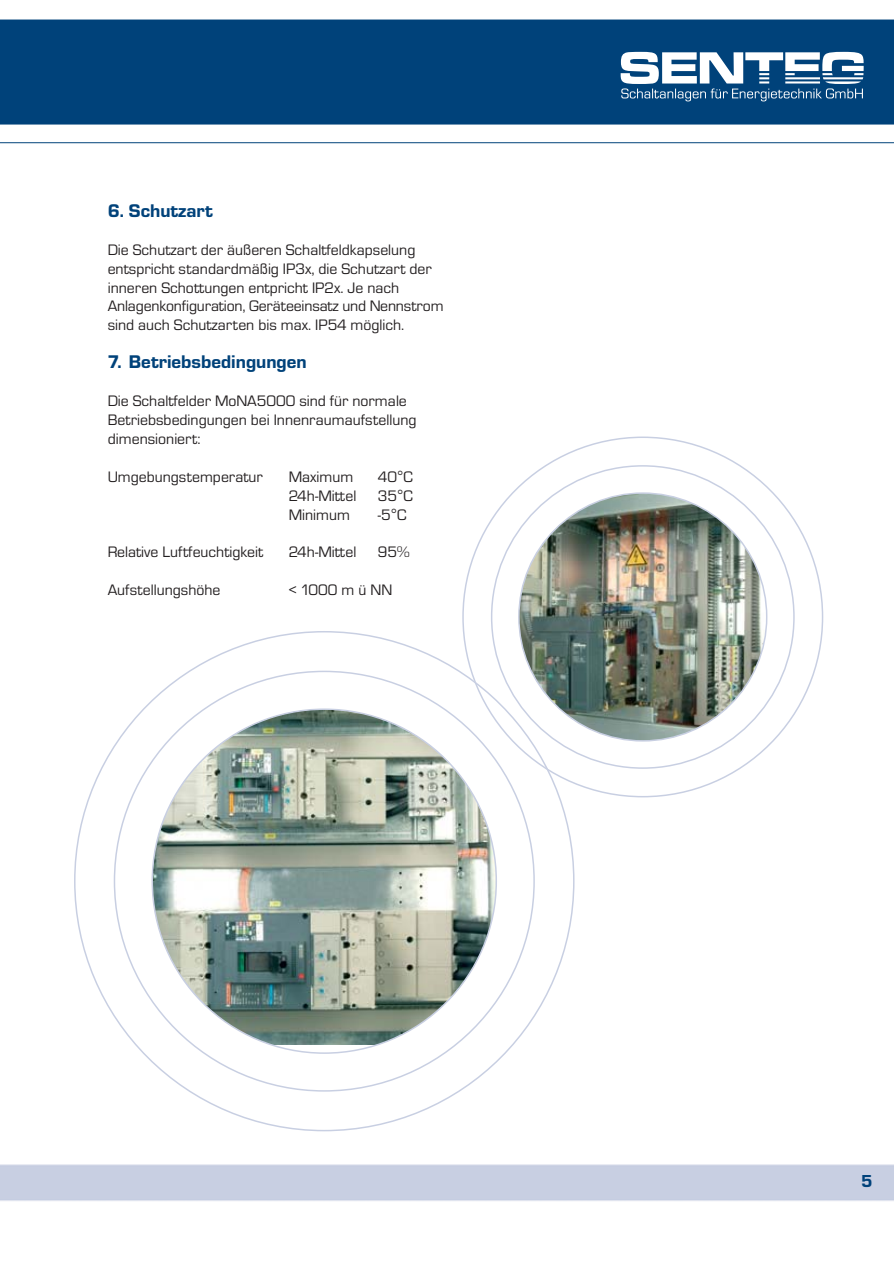
<style>
.page{position:relative;width:894px;height:1264px;background:#fff}
.page>*{position:absolute;margin:0;border:0;box-sizing:border-box;transform-origin:0 0}
.t1{font:800 19.05px "Eurostile T";color:#00427a}
.t2{font:800 18px "Eurostile T";color:#00427a}
.t3{font:15.75px/18.9px "Eurostile T";color:#231f20}
</style>
<div class="page">
<hr style="left:0;top:142px;width:894px;height:1px;background:#00427a">
<div style="left:0;top:20px;width:894px;height:105px;background:#00427a"></div>
<svg style="left:620px;top:52px;width:243px;height:49px"></svg>
<svg style="left:74px;top:700px;width:431px;height:432px"></svg>
<svg style="left:151px;top:436px;width:673px;height:618px"></svg>
<img style="left:519px;top:493px;width:247px;height:248px;border-radius:50%">
<svg style="left:398px;top:470px;width:4px;height:5px"></svg>
<svg style="left:398px;top:489px;width:4px;height:5px"></svg>
<svg style="left:392px;top:508px;width:4px;height:5px"></svg>
<p class="t1" style="left:108px;top:203px;width:107px">6. Schutzart</p>
<p class="t3" style="left:108px;top:241px;width:337px">Die Schutzart der äußeren Schaltfeldkapselung entspricht standardmäßig IP3x, die Schutzart der inneren Schottungen entpricht IP2x. Je nach Anlagenkonfiguration, Geräteeinsatz und Nennstrom sind auch Schutzarten bis max. IP54 möglich.</p>
<p class="t1" style="left:108px;top:355px;width:200px">7. Betriebsbedingungen</p>
<p class="t3" style="left:108px;top:393px;width:310px">Die Schaltfelder MoNA5000 sind für normale<br>Betriebsbedingungen bei Innenraumaufstellung dimensioniert:</p>
<p class="t3" style="left:108px;top:468px;width:157px">Umgebungstemperatur</p>
<p class="t3" style="left:289px;top:468px;width:66px">Maximum</p>
<p class="t3" style="left:378px;top:468px;width:37px">40 C</p>
<p class="t3" style="left:289px;top:487px;width:69px">24h-Mittel</p>
<p class="t3" style="left:378px;top:487px;width:37px">35 C</p>
<p class="t3" style="left:289px;top:506px;width:63px">Minimum</p>
<p class="t3" style="left:378px;top:506px;width:30px">-5 C</p>
<p class="t3" style="left:108px;top:544px;width:157px">Relative Luftfeuchtigkeit</p>
<p class="t3" style="left:289px;top:544px;width:69px">24h-Mittel</p>
<p class="t3" style="left:378px;top:544px;width:33px">95%</p>
<p class="t3" style="left:108px;top:582px;width:114px">Aufstellungshöhe</p>
<p class="t3" style="left:289px;top:582px;width:105px">&lt; 1000 m ü NN</p>
<p class="t2" style="left:861px;top:1174px;width:13px">5</p>
</div>
